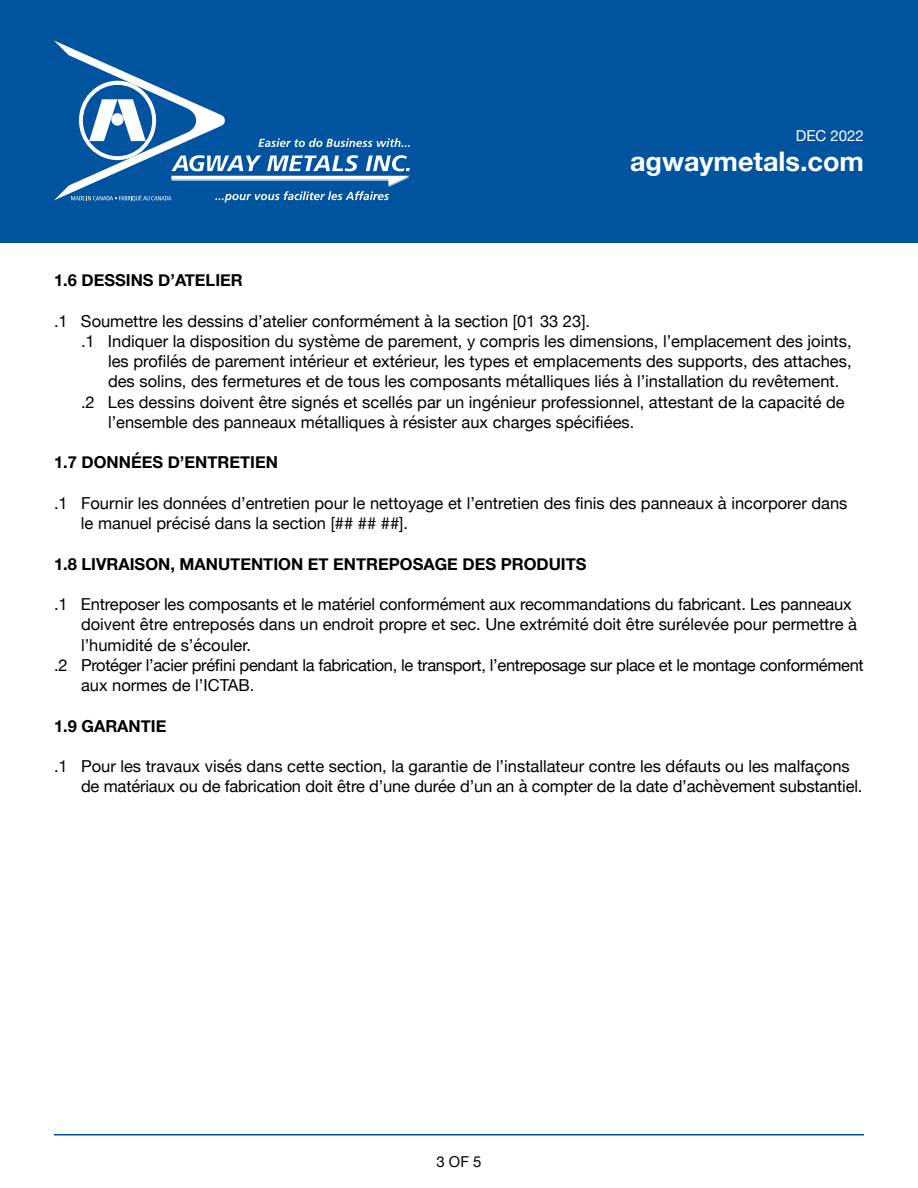
<style>
.page{position:relative;width:918px;height:1188px;background:#fff}
.page>*{position:absolute;margin:0;border:0;box-sizing:border-box;transform-origin:0 0}
.t1{font:700 27px "Helvetica Neue";color:#fff}
.t2{font:16.5px/20.2px "Helvetica Neue";color:#000}
.t3{font:16.5px "Helvetica Neue";letter-spacing:-.02em;color:#000}
.t4{font:700 16.5px "Helvetica Neue";color:#000}
.t5{font:15px "Helvetica Neue";color:#fff}
.t6{font:15px "Helvetica Neue";color:#000}
</style>
<div class="page">
<div style="left:0;top:0;width:918px;height:243px;background:#00539f"></div>
<svg style="left:54px;top:41px;width:356px;height:161px"></svg>
<hr style="left:54px;top:1134px;width:810px;height:2px;background:#00539f">
<p class="t5" style="left:796px;top:125px;width:70px">DEC 2022</p>
<h1 class="t1" style="left:630px;top:140px;width:235px">agwaymetals.com</h1>
<p class="t4" style="left:54px;top:267px;width:190px">1.6 DESSINS D’ATELIER</p>
<p class="t2" style="left:54px;top:312px;width:538px">.1 Soumettre les dessins d’atelier conformément à la section [01 33 23].</p>
<p class="t2" style="left:81px;top:332px;width:772px">.1 Indiquer la disposition du système de parement, y compris les dimensions, l’emplacement des joints,</p>
<p class="t2" style="left:108px;top:352px;width:745px">les profilés de parement intérieur et extérieur, les types et emplacements des supports, des attaches,</p>
<p class="t2" style="left:108px;top:372px;width:733px">des solins, des fermetures et de tous les composants métalliques liés à l’installation du revêtement.</p>
<p class="t2" style="left:81px;top:393px;width:765px">.2 Les dessins doivent être signés et scellés par un ingénieur professionnel, attestant de la capacité de</p>
<p class="t2" style="left:108px;top:413px;width:528px">l’ensemble des panneaux métalliques à résister aux charges spécifiées.</p>
<p class="t4" style="left:54px;top:450px;width:226px">1.7 DONNÉES D’ENTRETIEN</p>
<p class="t2" style="left:81px;top:494px;width:768px;text-indent:-27px">.1 Fournir les données d’entretien pour le nettoyage et l’entretien des finis des panneaux à incorporer dans le manuel précisé dans la section [## ## ##].</p>
<p class="t4" style="left:54px;top:551px;width:534px">1.8 LIVRAISON, MANUTENTION ET ENTREPOSAGE DES PRODUITS</p>
<p class="t2" style="left:54px;top:595px;width:799px">.1 Entreposer les composants et le matériel conformément aux recommandations du fabricant. Les panneaux</p>
<p class="t2" style="left:81px;top:615px;width:778px">doivent être entreposés dans un endroit propre et sec. Une extrémité doit être surélevée pour permettre à</p>
<p class="t2" style="left:81px;top:636px;width:171px">l’humidité de s’écouler.</p>
<p class="t3" style="left:54px;top:653px;width:811px">.2 Protéger l’acier préfini pendant la fabrication, le transport, l’entreposage sur place et le montage conformément</p>
<p class="t2" style="left:81px;top:676px;width:175px">aux normes de l’ICTAB.</p>
<p class="t4" style="left:54px;top:713px;width:114px">1.9 GARANTIE</p>
<p class="t2" style="left:81px;top:757px;width:783px;text-indent:-27px">.1 Pour les travaux visés dans cette section, la garantie de l’installateur contre les défauts ou les malfaçons de matériaux ou de fabrication doit être d’une durée d’un an à compter de la date d’achèvement substantiel.</p>
<p class="t6" style="left:436px;top:1150px;width:47px">3 of 5</p>
</div>
